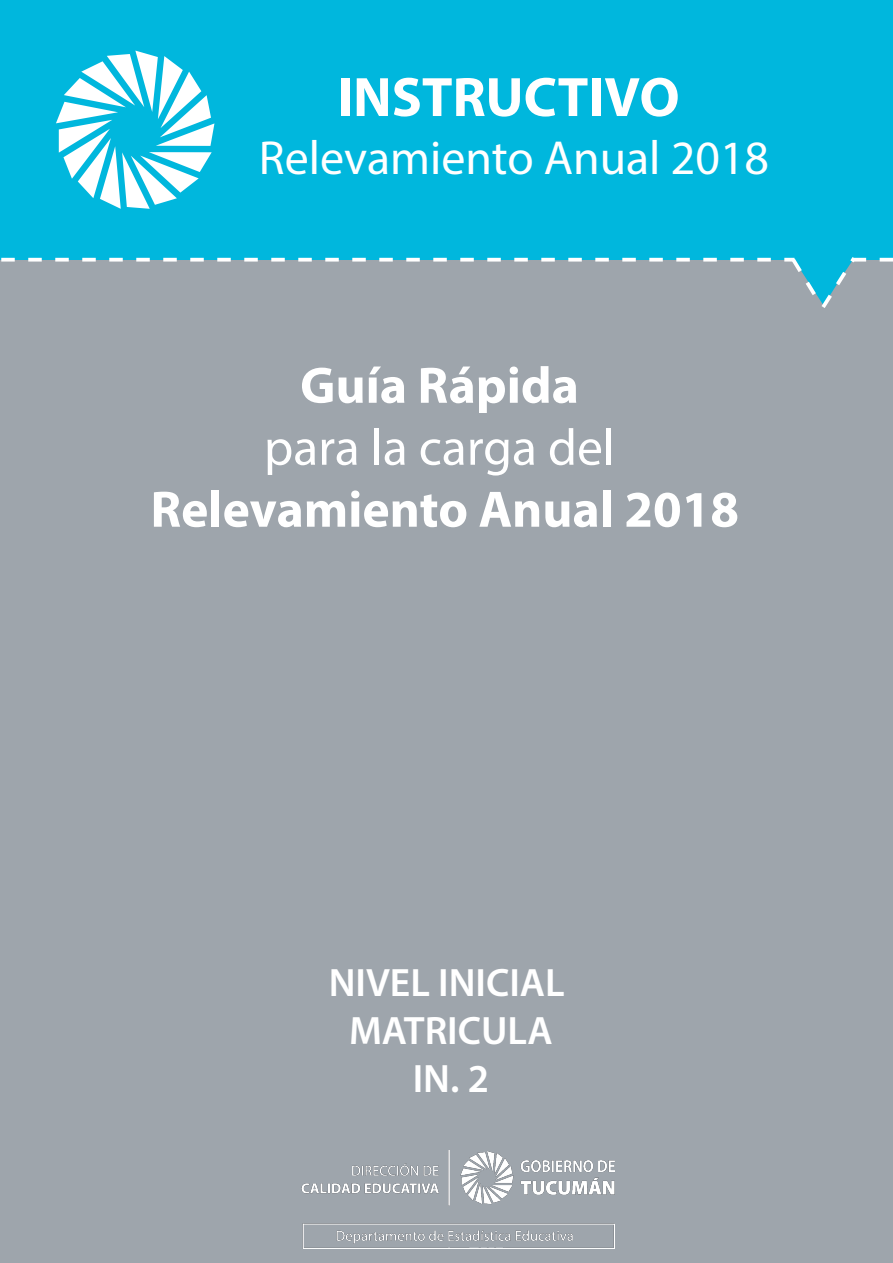
<style>
.page{position:relative;width:893px;height:1263px;background:#fff}
.page>*{position:absolute;margin:0;border:0;box-sizing:border-box;transform-origin:0 0}
.t1{font:700 55.95px "Myriad Pro";color:#fff}
.t2{font:700 51.6px "Myriad Pro";color:#fff}
.t3{font:51.6px "Myriad Pro";color:#fff}
.t4{font:48px "Myriad Pro";color:#fff}
.t5{font:600 39.75px/47.7px "Myriad Pro";color:#fff;text-align:center}
</style>
<div class="page">
<div style="left:0;top:312px;width:893px;height:951px;background:#9ea5ac"></div>
<div style="left:0;top:0;width:893px;height:260px;background:#00b7dd"></div>
<img style="left:301px;top:1150px;width:313px;height:98px">
<svg style="left:0;top:257px;width:893px;height:55px;background:#98a9b2"></svg>
<svg style="left:56px;top:51px;width:158px;height:158px"></svg>
<p class="t1" style="left:337px;top:61px;width:344px">INSTRUCTIVO</p>
<p class="t4" style="left:259px;top:128px;width:512px">Relevamiento Anual 2018</p>
<p class="t2" style="left:300px;top:352px;width:280px">Guía Rápida</p>
<p class="t3" style="left:264px;top:416px;width:353px">para la carga del</p>
<p class="t2" style="left:150px;top:476px;width:590px">Relevamiento Anual 2018</p>
<p class="t5" style="left:329px;top:958px;width:238px">NIVEL INICIAL<br>MATRICULA<br>IN. 2</p>
</div>
